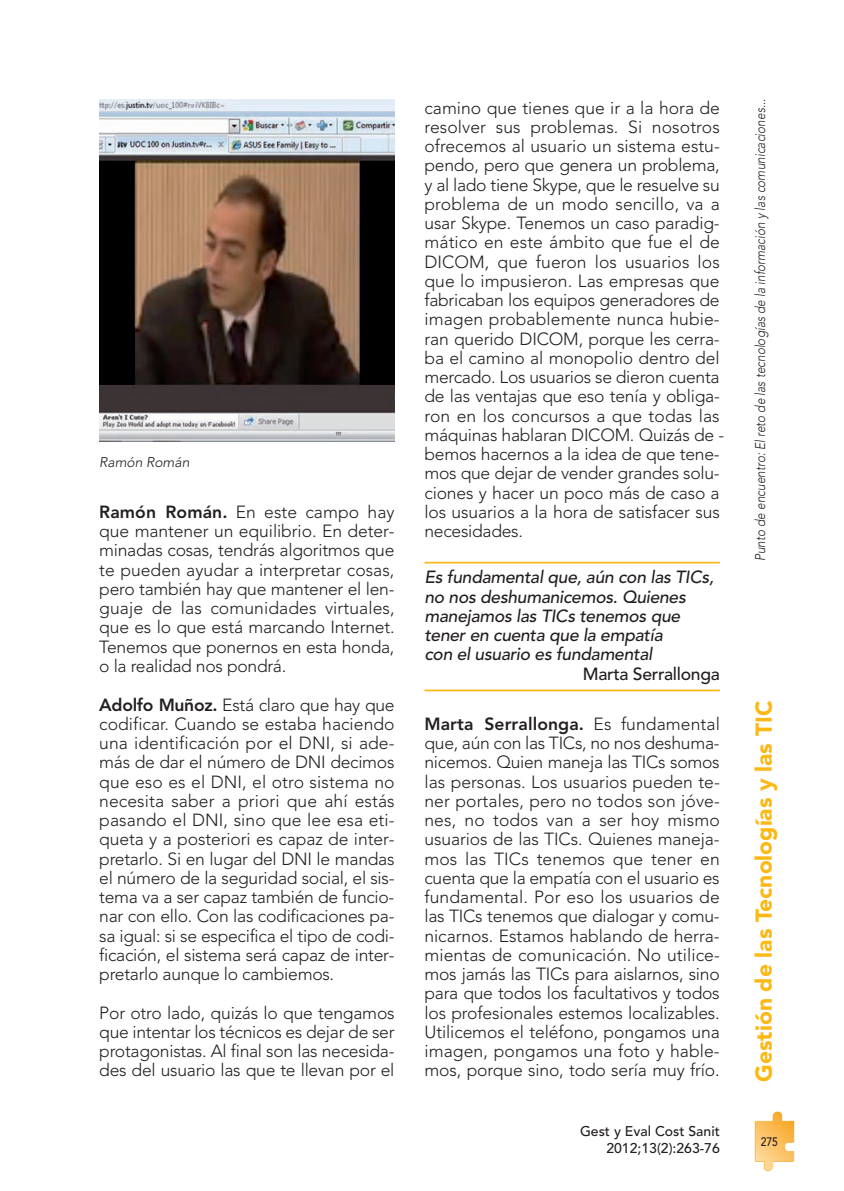
<style>
.page{position:relative;width:844px;height:1191px;background:#fff}
.page>*{position:absolute;margin:0;border:0;box-sizing:border-box;transform-origin:0 0}
.t1{font:900 22.75px "Avenir";color:#fcb814}
.t2{font:300 17.5px/19.2px "Avenir";letter-spacing:-.01em;color:#231f20;text-align:justify}
.t3{font:italic 500 17.5px/19.2px "Avenir";letter-spacing:-.015em;color:#231f20}
.t4{font:500 17.5px "Avenir";letter-spacing:-.015em;color:#231f20}
.t5{font:italic 300 14px "Avenir";color:#231f20;scale:.85 1}
.t6{font:500 14px/17.5px "Avenir";color:#231f20;text-align:right}
.t7{font:italic 300 14px "Avenir";color:#231f20}
.t8{font:500 12.25px "Avenir";color:#231f20;scale:.85 1}
.s1{font-weight:800}
</style>
<div class="page">
<svg style="left:754px;top:1111px;width:40px;height:60px"></svg>
<hr style="left:424px;top:562px;width:295px;height:1px;background:#fcb814">
<hr style="left:424px;top:689px;width:295px;height:2px;background:#fcb814">
<img style="left:99px;top:99px;width:295px;height:343px">
<p class="t7" style="left:99px;top:457px;width:92px">Ramón Román</p>
<p class="t2" style="left:99px;top:504px;width:297px"><span class="s1">Ramón Román.</span> En este campo hay que mantener un equilibrio. En deter&shy;minadas cosas, tendrás algoritmos que te pueden ayudar a interpretar cosas, pero también hay que mantener el len&shy;guaje de las comunidades virtuales, que es lo que está marcando Internet.<br>Tenemos que ponernos en esta honda, o la realidad nos pondrá.</p>
<p class="t2" style="left:99px;top:696px;width:297px"><span class="s1">Adolfo Muñoz.</span> Está claro que hay que codificar. Cuando se estaba haciendo una identificación por el DNI, si ade&shy;más de dar el número de DNI decimos que eso es el DNI, el otro sistema no necesita saber a priori que ahí estás pasando el DNI, sino que lee esa eti&shy;queta y a posteriori es capaz de inter&shy;pretarlo. Si en lugar del DNI le mandas el número de la seguridad social, el sis&shy;tema va a ser capaz también de funcio&shy;nar con ello. Con las codificaciones pa - sa igual: si se especifica el tipo de codi&shy;ficación, el sistema será capaz de inter&shy;pretarlo aunque lo cambiemos.</p>
<p class="t2" style="left:99px;top:1004px;width:297px">Por otro lado, quizás lo que tengamos que intentar los técnicos es dejar de ser protagonistas. Al final son las necesida&shy;des del usuario las que te llevan por el</p>
<p class="t2" style="left:424px;top:99px;width:301px;text-align:left">camino que tienes que ir a la hora de resolver sus problemas. Si nosotros ofrecemos al usuario un sistema estu&shy;pendo, pero que genera un problema, y al lado tiene Skype, que le resuelve su problema de un modo sencillo, va a usar Skype. Tenemos un caso paradig&shy;mático en este ámbito que fue el de DICOM, que fueron los usuarios los que lo impusieron. Las empresas que fa bricaban los equipos generadores de imagen probablemente nunca hubie&shy;ran querido DICOM, porque les cerra&shy;ba el camino al monopolio dentro del mercado. Los usuarios se dieron cuenta de las ventajas que eso tenía y obliga&shy;ron en los concursos a que todas las máquinas hablaran DICOM. Quizás de - bemos hacernos a la idea de que tene&shy;mos que dejar de vender grandes solu&shy;ciones y hacer un poco más de caso a los usuarios a la hora de satisfacer sus necesidades.</p>
<p class="t3" style="left:424px;top:569px;width:291px">Es fundamental que, aún con las TICs, no nos deshumanicemos. Quienes manejamos las TICs tenemos que tener en cuenta que la empatía<br>con el usuario es fundamental</p>
<p class="t4" style="left:582px;top:666px;width:138px">Marta Serrallonga</p>
<p class="t2" style="left:424px;top:715px;width:297px"><span class="s1">Marta Serrallonga.</span> Es fundamental que, aún con las TICs, no nos deshuma&shy;nicemos. Quien maneja las TICs somos las personas. Los usuarios pueden te - ner portales, pero no todos son jóve&shy;nes, no todos van a ser hoy mismo usuarios de las TICs. Quienes maneja&shy;mos las TICs tenemos que tener en cuenta que la empatía con el usuario es fundamental. Por eso los usuarios de las TICs tenemos que dialogar y comu&shy;nicarnos. Estamos hablando de herra&shy;mientas de comunicación. No utilice&shy;mos jamás las TICs para aislarnos, sino para que todos los facultativos y todos los profesionales estemos localizables.<br>Utilicemos el teléfono, pongamos una imagen, pongamos una foto y hable&shy;mos, porque sino, todo sería muy frío.</p>
<p class="t6" style="left:580px;top:1123px;width:141px">Gest y Eval Cost Sanit<br>2012;13(2):263-76</p>
<p class="t5" style="left:754px;top:561px;width:545px;rotate:-90deg">Punto de encuentro: El reto de las tecnologías de la información y las comunicaciones...</p>
<h1 class="t1" style="left:754px;top:1081px;width:382px;rotate:-90deg">Gestión de las Tecnologías y las TIC</h1>
<p class="t8" style="left:760px;top:1136px;width:22px">275</p>
</div>
